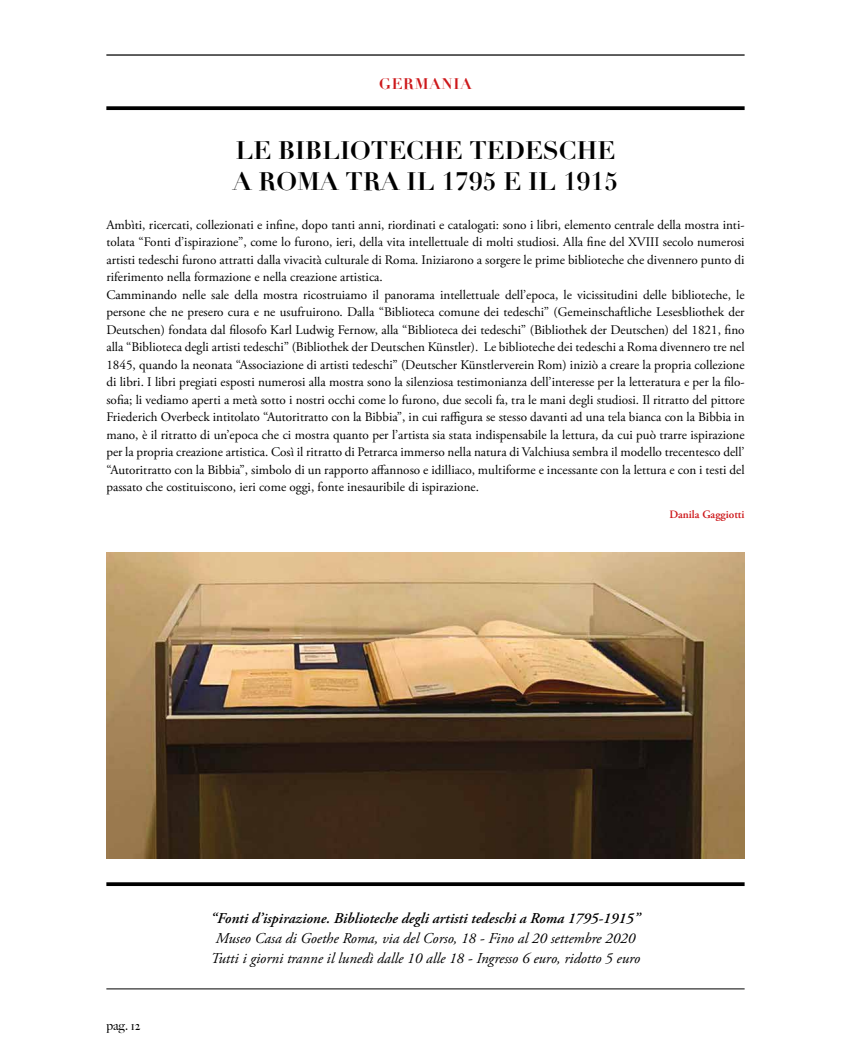
<style>
.page{position:relative;width:851px;height:1063px;background:#fff}
.page>*{position:absolute;margin:0;border:0;box-sizing:border-box;transform-origin:0 0}
.t1{font:700 24.75px/31.2px "Didot";color:#000}
.t2{font:italic 15px/20px "Adobe Garamond Pro";color:#000;text-align:center}
.t3{font:italic 600 15px "Adobe Garamond Pro";color:#000}
.t4{font:700 15px "Didot";letter-spacing:.05em;color:#cd171a}
.t5{font:13.12px/17.5px "Adobe Garamond Pro";color:#000}
.t6{font:500 12.5px "Big Caslon";color:#000}
.t7{font:600 11.25px "Adobe Garamond Pro";color:#cd171a}
</style>
<div class="page">
<hr style="left:106px;top:54px;width:638px;height:2px;background:#000">
<hr style="left:106px;top:989px;width:638px;height:1px;background:#000">
<svg style="left:106px;top:882px;width:638px;height:4px;background:#121212"></svg>
<svg style="left:106px;top:106px;width:638px;height:4px;background:#121212"></svg>
<img style="left:106px;top:553px;width:638px;height:306px">
<p class="t4" style="left:379px;top:74px;width:94px">GERMANIA</p>
<h1 class="t1" style="left:233px;top:135px;width:387px">LE BIBLIOTECHE TEDESCHE<br>A ROMA TRA IL 1795 E IL 1915</h1>
<p class="t5" style="left:106px;top:216px;width:639px">Ambìti, ricercati, collezionati e infine, dopo tanti anni, riordinati e catalogati: sono i libri, elemento centrale della mostra inti&shy;tolata “Fonti d’ispirazione”, come lo furono, ieri, della vita intellettuale di molti studiosi. Alla fine del XVIII secolo numerosi artisti tedeschi furono attratti dalla vivacità culturale di Roma. Iniziarono a sorgere le prime biblioteche che divennero punto di riferimento nella formazione e nella creazione artistica.<br>Camminando nelle sale della mostra ricostruiamo il panorama intellettuale dell’epoca, le vicissitudini delle biblioteche, le persone che ne presero cura e ne usufruirono. Dalla “Biblioteca comune dei tedeschi” (Gemeinschaftliche Lesesbliothek der Deutschen) fondata dal filosofo Karl Ludwig Fernow, alla “Biblioteca dei tedeschi” (Bibliothek der Deutschen) del 1821, fino alla “Biblioteca degli artisti tedeschi” (Bibliothek der Deutschen Künstler). Le biblioteche dei tedeschi a Roma divennero tre nel 1845, quando la neonata “Associazione di artisti tedeschi” (Deutscher Künstlerverein Rom) iniziò a creare la propria collezione di libri. I libri pregiati esposti numerosi alla mostra sono la silenziosa testimonianza dell’interesse per la letteratura e per la filo&shy;sofia; li vediamo aperti a metà sotto i nostri occhi come lo furono, due secoli fa, tra le mani degli studiosi. Il ritratto del pittore Friederich Overbeck intitolato “Autoritratto con la Bibbia”, in cui raffigura se stesso davanti ad una tela bianca con la Bibbia in mano, è il ritratto di un’epoca che ci mostra quanto per l’artista sia stata indispensabile la lettura, da cui può trarre ispirazione per la propria creazione artistica. Così il ritratto di Petrarca immerso nella natura di Valchiusa sembra il modello trecentesco dell’ “Autoritratto con la Bibbia”, simbolo di un rapporto affannoso e idilliaco, multiforme e incessante con la lettura e con i testi del passato che costituiscono, ieri come oggi, fonte inesauribile di ispirazione.</p>
<p class="t7" style="left:669px;top:507px;width:77px">Danila Gaggiotti</p>
<p class="t6" style="left:106px;top:1016px;width:35px">pag. 12</p>
<p class="t3" style="left:210px;top:909px;width:431px">“Fonti d’ispirazione. Biblioteche degli artisti tedeschi a Roma 1795-1915”</p>
<p class="t2" style="left:211px;top:928px;width:431px">Museo Casa di Goethe Roma, via del Corso, 18 - Fino al 20 settembre 2020<br>Tutti i giorni tranne il lunedì dalle 10 alle 18 - Ingresso 6 euro, ridotto 5 euro</p>
</div>
